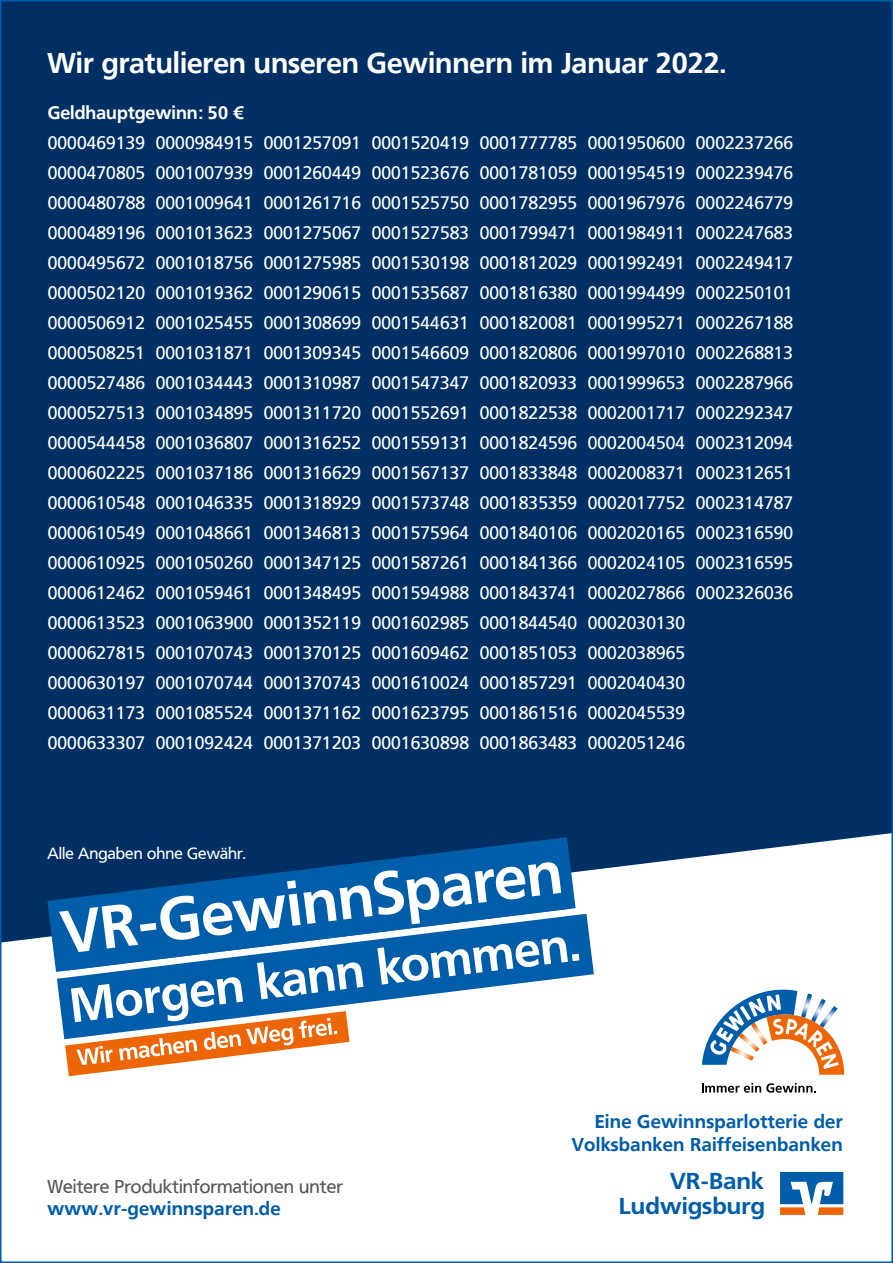
<style>
.page{position:relative;width:893px;height:1263px;background:#fff}
.page>*{position:absolute;margin:0;border:0;box-sizing:border-box;transform-origin:0 0}
.t1{font:700 60px "Frutiger VR";color:#fff}
.t2{font:700 28.5px "Frutiger VR";color:#fff}
.t3{font:700 22.8px "Frutiger VR";color:#005da9;scale:1.06 1}
.t4{font:700 18.45px/22.5px "Frutiger VR";letter-spacing:.015em;color:#005da9;text-align:right}
.t5{font:18.45px "Frutiger VR";color:#575756}
.t6{font:18px/30px "Frutiger VR";color:#fff}
.t7{font:700 18px "Frutiger VR";color:#fff}
.t8{font:16.05px "Frutiger VR";color:#fff}
</style>
<div class="page">
<div style="left:0;top:0;width:893px;height:972px;background:#003063"></div>
<svg style="left:3px;top:833px;width:887px;height:382px"></svg>
<svg style="left:702px;top:989px;width:142px;height:86px"></svg>
<svg style="left:702px;top:1083px;width:114px;height:10px"></svg>
<svg style="left:780px;top:1172px;width:63px;height:43px"></svg>
<svg style="left:57px;top:914px;width:537px;height:125px"></svg>
<svg style="left:65px;top:937px;width:514px;height:139px"></svg>
<svg style="left:47px;top:837px;width:529px;height:135px"></svg>
<svg style="left:59px;top:846px;width:512px;height:125px;fill:#005da9"></svg>
<h2 class="t2" style="left:47px;top:46px;width:680px">Wir gratulieren unseren Gewinnern im Januar 2022.</h2>
<p class="t7" style="left:48px;top:102px;width:198px">Geldhauptgewinn: 50 €</p>
<p class="t6" style="left:48px;top:128px;width:747px">0000469139 0000984915 0001257091 0001520419 0001777785 0001950600 0002237266<br>0000470805 0001007939 0001260449 0001523676 0001781059 0001954519 0002239476<br>0000480788 0001009641 0001261716 0001525750 0001782955 0001967976 0002246779<br>0000489196 0001013623 0001275067 0001527583 0001799471 0001984911 0002247683<br>0000495672 0001018756 0001275985 0001530198 0001812029 0001992491 0002249417<br>0000502120 0001019362 0001290615 0001535687 0001816380 0001994499 0002250101<br>0000506912 0001025455 0001308699 0001544631 0001820081 0001995271 0002267188<br>0000508251 0001031871 0001309345 0001546609 0001820806 0001997010 0002268813<br>0000527486 0001034443 0001310987 0001547347 0001820933 0001999653 0002287966<br>0000527513 0001034895 0001311720 0001552691 0001822538 0002001717 0002292347<br>0000544458 0001036807 0001316252 0001559131 0001824596 0002004504 0002312094<br>0000602225 0001037186 0001316629 0001567137 0001833848 0002008371 0002312651<br>0000610548 0001046335 0001318929 0001573748 0001835359 0002017752 0002314787<br>0000610549 0001048661 0001346813 0001575964 0001840106 0002020165 0002316590<br>0000610925 0001050260 0001347125 0001587261 0001841366 0002024105 0002316595<br>0000612462 0001059461 0001348495 0001594988 0001843741 0002027866 0002326036<br>0000613523 0001063900 0001352119 0001602985 0001844540 0002030130<br>0000627815 0001070743 0001370125 0001609462 0001851053 0002038965<br>0000630197 0001070744 0001370743 0001610024 0001857291 0002040430<br>0000631173 0001085524 0001371162 0001623795 0001861516 0002045539<br>0000633307 0001092424 0001371203 0001630898 0001863483 0002051246</p>
<p class="t8" style="left:47px;top:844px;width:200px">Alle Angaben ohne Gewähr.</p>
<h1 class="t1" style="left:58px;top:897px;width:505px;rotate:-7deg">VR-GewinnSparen</h1>
<p class="t5" style="left:47px;top:1175px;width:297px">Weitere Produktinformationen unter</p>
<p class="t4" style="left:47px;top:1198px;width:235px">www.vr-gewinnsparen.de</p>
<p class="t4" style="left:572px;top:1110px;width:272px">Eine Gewinnsparlotterie der<br>Volksbanken Raiffeisenbanken</p>
<p class="t3" style="left:670px;top:1168px;width:90px">VR-Bank</p>
<p class="t3" style="left:619px;top:1192px;width:139px">Ludwigsburg</p>
</div>
